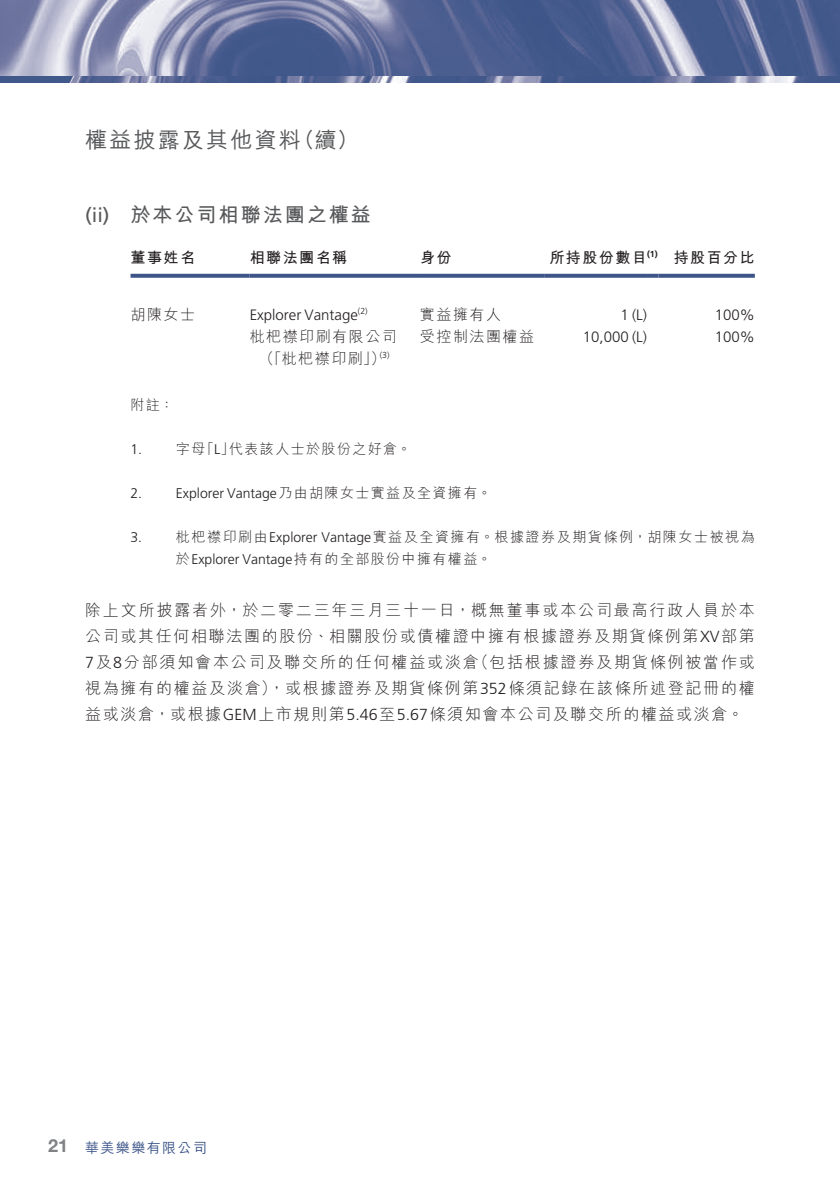
<style>
.page{position:relative;width:840px;height:1191px;background:#fff}
.page>*{position:absolute;margin:0;border:0;box-sizing:border-box;transform-origin:0 0}
.t1{font:500 22px "M Hei HK";letter-spacing:.1em;color:#57585a}
.t2{font:700 20px "M Hei HK";letter-spacing:.1em;color:#57585a}
.t3{font:20px "Frutiger LT Std";color:#57585a}
.t4{font:700 18px "Helvetica Neue LT Std";color:#808285}
.t5{font:300 16px/26px "M Hei HK";letter-spacing:.105em;color:#231f20;text-align:right}
.t6{font:300 15px "Frutiger LT Std";color:#231f20}
.t7{font:300 15px "M Hei HK";letter-spacing:.1em;color:#231f20}
.t8{font:700 15px "M Hei HK";letter-spacing:.1em;color:#231f20}
.t9{font:300 14px "M Hei HK";letter-spacing:.11em;color:#231f20}
.t10{font:300 14px "Frutiger LT Std";color:#231f20}
.t11{font:500 14px "M Hei HK";letter-spacing:.1em;color:#3d5589}
.t12{font:300 8.8px "Frutiger LT Std";color:#231f20}
.t13{font:700 8.8px "Frutiger LT Std";color:#231f20}
.s1{font-family:"Frutiger LT Std"}
.s2{font-family:"M Hei HK"}
</style>
<div class="page">
<img style="left:0;top:0;width:839px;height:82px">
<svg style="left:130px;top:274px;width:119px;height:4px"></svg>
<svg style="left:249px;top:274px;width:171px;height:4px"></svg>
<svg style="left:420px;top:274px;width:124px;height:4px"></svg>
<svg style="left:544px;top:274px;width:102px;height:4px"></svg>
<svg style="left:646px;top:274px;width:12px;height:4px"></svg>
<svg style="left:658px;top:274px;width:96px;height:4px"></svg>
<h1 class="t1" style="left:85px;top:124px;width:217px">權益披露及其他資料</h1>
<h1 class="t1" style="left:292px;top:124px;width:67px">（續(</h1>
<p class="t3" style="left:85px;top:203px;width:26px">(ii)</p>
<p class="t2" style="left:130px;top:200px;width:242px">於本公司相聯法團之權益</p>
<p class="t8" style="left:130px;top:247px;width:66px">董事姓名</p>
<p class="t8" style="left:249px;top:247px;width:99px">相聯法團名稱</p>
<p class="t8" style="left:420px;top:247px;width:33px">身份</p>
<p class="t8" style="left:549px;top:247px;width:99px">所持股份數目</p>
<p class="t13" style="left:646px;top:249px;width:12px">)1(</p>
<p class="t7" style="left:130px;top:307px;width:66px">胡陳女士</p>
<p class="t9" style="left:130px;top:397px;width:45px">附註：</p>
<p class="t12" style="left:358px;top:306px;width:11px">)2(</p>
<p class="t6" style="left:249px;top:306px;width:110px">Explorer Vantage</p>
<p class="t7" style="left:249px;top:329px;width:148px">枇杷襟印刷有限公司</p>
<p class="t12" style="left:379px;top:350px;width:11px">(3)</p>
<p class="t7" style="left:259px;top:351px;width:127px">（「枇杷襟印刷 (「</p>
<p class="t10" style="left:130px;top:441px;width:13px">1.</p>
<p class="t9" style="left:176px;top:441px;width:31px">字母</p>
<p class="t9" style="left:229px;top:441px;width:184px">代表該人士於股份之好倉。</p>
<p class="t9" style="left:200px;top:441px;width:36px">「」<span class="s1">L</span></p>
<p class="t7" style="left:420px;top:307px;width:82px">實益擁有人</p>
<p class="t7" style="left:420px;top:329px;width:115px">受控制法團權益</p>
<p class="t10" style="left:130px;top:485px;width:13px">2.</p>
<p class="t10" style="left:176px;top:485px;width:317px">ExplorerVantage<span class="s2">乃由胡陳女士實益及全資擁有。</span></p>
<p class="t6" style="left:620px;top:306px;width:28px">1 (L(</p>
<p class="t6" style="left:582px;top:328px;width:65px">10,000 (L(</p>
<p class="t8" style="left:673px;top:247px;width:82px">持股百分比</p>
<p class="t6" style="left:714px;top:306px;width:42px">100%</p>
<p class="t6" style="left:714px;top:328px;width:42px">100%</p>
<p class="t10" style="left:130px;top:529px;width:13px">3.</p>
<p class="t9" style="left:176px;top:529px;width:580px">枇杷襟印刷由<span class="s1">Explorer Vantage</span>實益及全資擁有。根據證券及期貨條例，胡陳女士被視為</p>
<p class="t10" style="left:176px;top:551px;width:317px"><span class="s2">於</span>Explorer Vantage<span class="s2">持有的全部股份中擁有權益。</span></p>
<p class="t5" style="left:85px;top:597px;width:671px">除上文所披露者外，於二零二三年三月三十一日，概無董事或本公司最高行政人員於本公司或其任何相聯法團的股份、相關股份或債權證中擁有根據證券及期貨條例第<span class="s1">XV</span>部第（包括根據證券及期貨條例被當作或</p>
<p class="t5" style="left:85px;top:649px;width:670px;text-align:left"><span class="s1">7</span>及<span class="s1">8</span>分部須知會本公司及聯交所的任何權益或淡倉<br>視為擁有的權益及淡倉，）或根據證券及期貨條例第<span class="s1">352</span>條須記錄在該條所述登記冊的權益或淡倉，或根據<span class="s1">GEM</span>上市規則第<span class="s1">5.46</span>至<span class="s1">5.67</span>條須知會本公司及聯交所的權益或淡倉。</p>
<p class="t4" style="left:48px;top:1134px;width:22px">21</p>
<p class="t11" style="left:85px;top:1137px;width:123px">華美樂樂有限公司</p>
</div>
